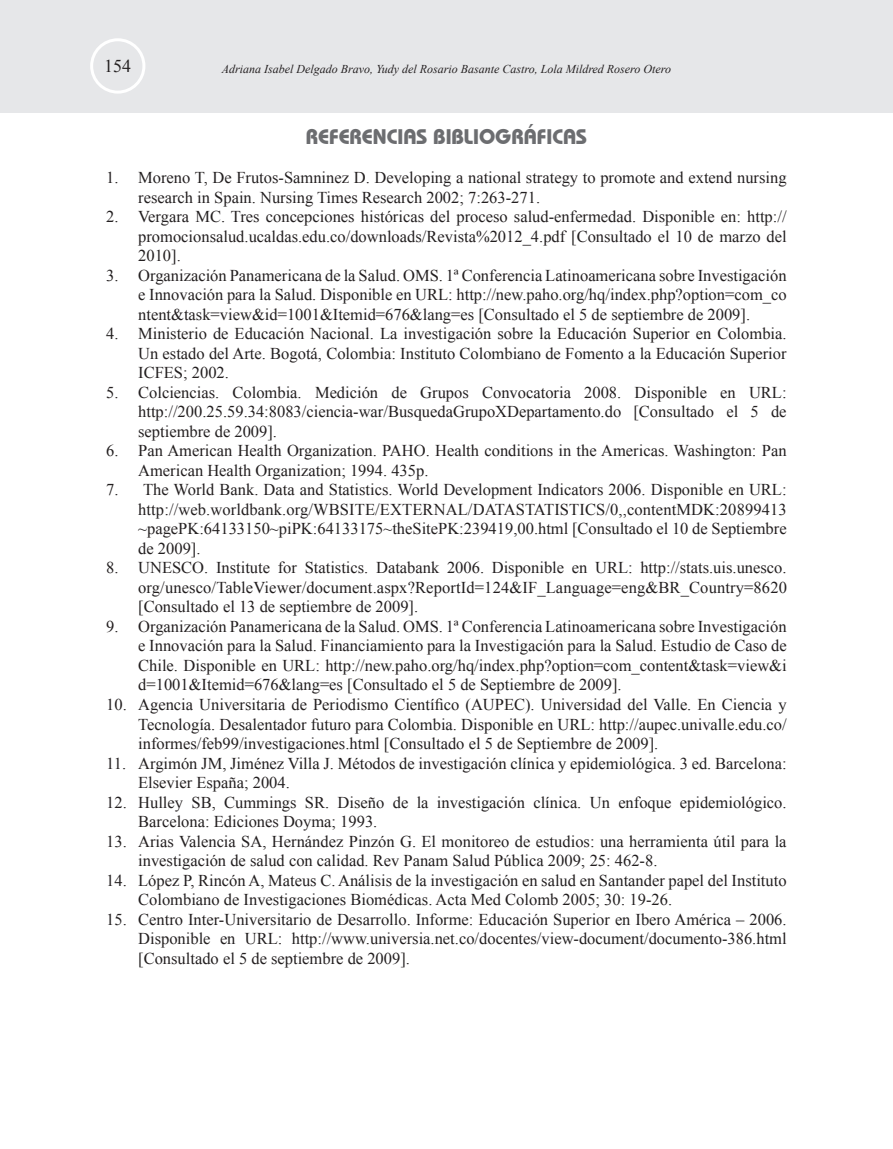
<style>
.page{position:relative;width:893px;height:1149px;background:#fff}
.page>*{position:absolute;margin:0;border:0;box-sizing:border-box;transform-origin:0 0}
.t1{font:700 21px "Bauhaus IT Cby BT";color:#6c6d70}
.t2{font:18px "Times New Roman";color:#231f20}
.t3{font:16.5px/19.5px "Times New Roman";color:#231f20;text-align:justify}
.t4{font:italic 12px "Times New Roman";color:#231f20}
</style>
<div class="page">
<div style="left:0;top:0;width:893px;height:113px;background:#e6e7e9"></div>
<div style="left:90px;top:38px;width:55px;height:56px;border:3px solid #fff;border-radius:50%"></div>
<p class="t2" style="left:104px;top:54px;width:28px">154</p>
<p class="t4" style="left:222px;top:61px;width:451px">Adriana Isabel Delgado Bravo, Yudy del Rosario Basante Castro, Lola Mildred Rosero Otero</p>
<p class="t1" style="left:306px;top:123px;width:283px">REFERENCIAS BIBLIOGRÁFICAS</p>
<p class="t3" style="left:138px;top:167px;width:650px;text-indent:-32px">1. Moreno T, De Frutos-Samninez D. Developing a national strategy to promote and extend nursing research in Spain. Nursing Times Research 2002; 7:263-271.</p>
<p class="t3" style="left:138px;top:206px;width:650px;text-indent:-32px">2. Vergara MC. Tres concepciones históricas del proceso salud-enfermedad. Disponible en: http:// promocionsalud.ucaldas.edu.co/downloads/Revista%2012_4.pdf [Consultado el 10 de marzo del 2010].</p>
<p class="t3" style="left:138px;top:265px;width:650px;text-indent:-32px">3. Organización Panamericana de la Salud. OMS. 1ª Conferencia Latinoamericana sobre Investigación e Innovación para la Salud. Disponible en URL: http://new.paho.org/hq/index.php?option=com_co ntent&amp;task=view&amp;id=1001&amp;Itemid=676&amp;lang=es [Consultado el 5 de septiembre de 2009].</p>
<p class="t3" style="left:138px;top:323px;width:650px;text-indent:-32px">4. Ministerio de Educación Nacional. La investigación sobre la Educación Superior en Colombia.<br>Un estado del Arte. Bogotá, Colombia: Instituto Colombiano de Fomento a la Educación Superior ICFES; 2002.</p>
<p class="t3" style="left:138px;top:382px;width:650px;text-indent:-32px">5. Colciencias. Colombia. Medición de Grupos Convocatoria 2008. Disponible en URL: http://200.25.59.34:8083/ciencia-war/BusquedaGrupoXDepartamento.do [Consultado el 5 de septiembre de 2009].</p>
<p class="t3" style="left:138px;top:440px;width:650px;text-indent:-32px">6. Pan American Health Organization. PAHO. Health conditions in the Americas. Washington: Pan<br>American Health Organization; 1994. 435p.</p>
<p class="t3" style="left:138px;top:479px;width:650px;text-indent:-32px">7. The World Bank. Data and Statistics. World Development Indicators 2006. Disponible en URL: http://web.worldbank.org/WBSITE/EXTERNAL/DATASTATISTICS/0,,contentMDK:20899413 ~pagePK:64133150~piPK:64133175~theSitePK:239419,00.html [Consultado el 10 de Septiembre de 2009].</p>
<p class="t3" style="left:138px;top:557px;width:650px;text-indent:-32px">8. UNESCO. Institute for Statistics. Databank 2006. Disponible en URL: http://stats.uis.unesco. org/unesco/TableViewer/document.aspx?ReportId=124&amp;IF_Language=eng&amp;BR_Country=8620 [Consultado el 13 de septiembre de 2009].</p>
<p class="t3" style="left:138px;top:616px;width:650px;text-indent:-32px">9. Organización Panamericana de la Salud. OMS. 1ª Conferencia Latinoamericana sobre Investigación e Innovación para la Salud. Financiamiento para la Investigación para la Salud. Estudio de Caso de Chile. Disponible en URL: http://new.paho.org/hq/index.php?option=com_content&amp;task=view&amp;i d=1001&amp;Itemid=676&amp;lang=es [Consultado el 5 de Septiembre de 2009].</p>
<p class="t3" style="left:138px;top:694px;width:650px;text-indent:-32px">10. Agencia Universitaria de Periodismo Científico (AUPEC). Universidad del Valle. En Ciencia y Tecnología. Desalentador futuro para Colombia. Disponible en URL: http://aupec.univalle.edu.co/ informes/feb99/investigaciones.html [Consultado el 5 de Septiembre de 2009].</p>
<p class="t3" style="left:138px;top:752px;width:650px;text-indent:-32px">11. Argimón JM, Jiménez Villa J. Métodos de investigación clínica y epidemiológica. 3 ed. Barcelona:<br>Elsevier España; 2004.</p>
<p class="t3" style="left:138px;top:791px;width:650px;text-indent:-32px">12. Hulley SB, Cummings SR. Diseño de la investigación clínica. Un enfoque epidemiológico.<br>Barcelona: Ediciones Doyma; 1993.</p>
<p class="t3" style="left:138px;top:830px;width:650px;text-indent:-32px">13. Arias Valencia SA, Hernández Pinzón G. El monitoreo de estudios: una herramienta útil para la investigación de salud con calidad. Rev Panam Salud Pública 2009; 25: 462-8.</p>
<p class="t3" style="left:138px;top:869px;width:650px;text-indent:-32px">14. López P, Rincón A, Mateus C. Análisis de la investigación en salud en Santander papel del Instituto<br>Colombiano de Investigaciones Biomédicas. Acta Med Colomb 2005; 30: 19-26.</p>
<p class="t3" style="left:138px;top:908px;width:650px;text-indent:-32px">15. Centro Inter-Universitario de Desarrollo. Informe: Educación Superior en Ibero América – 2006.<br>Disponible en URL: http://www.universia.net.co/docentes/view-document/documento-386.html [Consultado el 5 de septiembre de 2009].</p>
</div>
